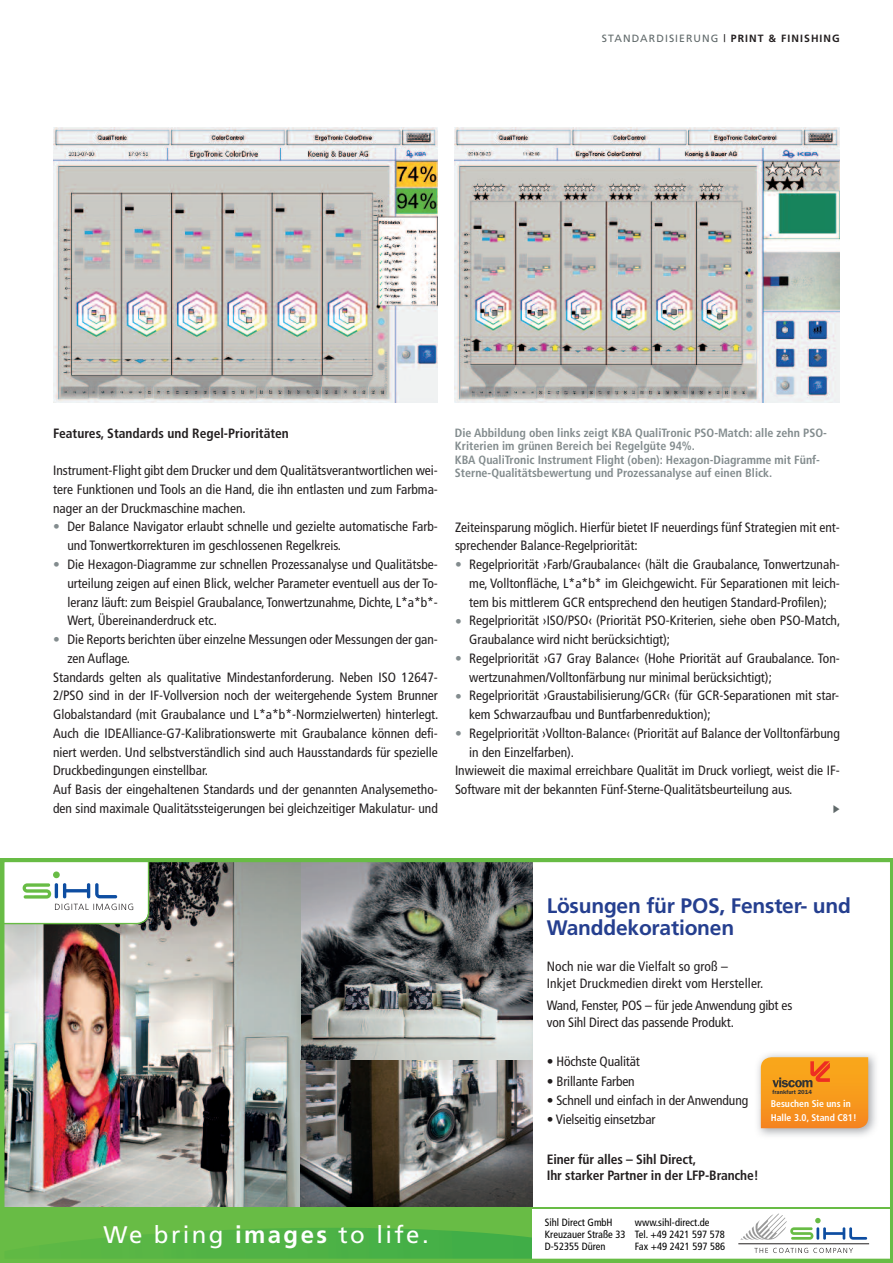
<style>
.page{position:relative;width:893px;height:1263px;background:#fff}
.page>*{position:absolute;margin:0;border:0;box-sizing:border-box;transform-origin:0 0}
.t1{font:24px "Frutiger LT Std";letter-spacing:.1em;color:#fff}
.t2{font:700 21px/22.5px "Frutiger LT Std";letter-spacing:-.01em;color:#253f8f}
.t3{font:condensed 13.5px/18.8px "Frutiger";color:#231f20;text-align:justify}
.t4{font:condensed 13.5px/16.5px "Frutiger LT Std";letter-spacing:-.01em;color:#231f20}
.t5{font:condensed 13.5px/16.5px "Frutiger LT Std";letter-spacing:.01em;color:#231f20}
.t6{font:700 condensed 13.5px/16.5px "Frutiger LT Std";letter-spacing:-.01em;color:#231f20}
.t7{font:700 condensed 13.5px "Frutiger";color:#231f20}
.t8{font:condensed 13.5px "Frutiger";color:#838c8e}
.t9{font:700 condensed 12px/13.5px "Frutiger";color:#838c8e}
.t10{font:condensed 10.5px/12px "Frutiger LT Std";color:#000}
.t11{font:10.5px "Frutiger";letter-spacing:.1em;color:#60696a}
.t12{font:700 condensed 9.75px/13.5px "Frutiger LT Std";color:#fff}
.t13{font:600 6.15px "Franklin Gothic";color:#333}
.s1{color:#231f20}
.s2{font-weight:700;color:#231f20}
.s3{font-weight:700}
</style>
<div class="page">
<img style="left:53px;top:128px;width:385px;height:275px">
<img style="left:455px;top:128px;width:385px;height:275px">
<img style="left:0;top:859px;width:893px;height:404px">
<svg style="left:0;top:859px;width:149px;height:65px"></svg>
<p class="t11" style="left:602px;top:34px;width:240px">STANDARDISIERUNG <span class="s1">|</span> <span class="s2">PRINT &amp; FINISHING</span></p>
<p class="t7" style="left:53px;top:428px;width:237px">Features, Standards und Regel-Prioritäten</p>
<p class="t3" style="left:53px;top:462px;width:386px">Instrument-Flight gibt dem Drucker und dem Qualitätsverantwortlichen wei&shy;tere Funktionen und Tools an die Hand, die ihn entlasten und zum Farbma&shy;nager an der Druckmaschine machen.</p>
<p class="t3" style="left:67px;top:518px;width:372px">Der Balance Navigator erlaubt schnelle und gezielte automatische Farb-</p>
<p class="t3" style="left:67px;top:537px;width:275px">und Tonwertkorrekturen im geschlossenen Regelkreis.</p>
<p class="t3" style="left:67px;top:556px;width:372px">Die Hexagon-Diagramme zur schnellen Prozessanalyse und Qualitätsbe-</p>
<p class="t3" style="left:67px;top:575px;width:372px">urteilung zeigen auf einen Blick, welcher Parameter eventuell aus der To-</p>
<p class="t3" style="left:67px;top:593px;width:372px">leranz läuft: zum Beispiel Graubalance, Tonwertzunahme, Dichte, L*a*b*-</p>
<p class="t3" style="left:67px;top:612px;width:151px">Wert, Übereinanderdruck etc.</p>
<p class="t3" style="left:67px;top:631px;width:372px">Die Reports berichten über einzelne Messungen oder Messungen der gan-</p>
<p class="t3" style="left:67px;top:650px;width:64px">zen Auflage.</p>
<p class="t3" style="left:53px;top:668px;width:386px">Standards gelten als qualitative Mindestanforderung. Neben ISO 12647-</p>
<p class="t3" style="left:53px;top:687px;width:386px">2/PSO sind in der IF-Vollversion noch der weitergehende System Brunner</p>
<p class="t3" style="left:53px;top:706px;width:387px">Globalstandard (mit Graubalance und L*a*b*-Normzielwerten) hinterlegt.</p>
<p class="t3" style="left:53px;top:725px;width:386px">Auch die IDEAlliance-G7-Kalibrationswerte mit Graubalance können defi-</p>
<p class="t3" style="left:53px;top:743px;width:386px">niert werden. Und selbstverständlich sind auch Hausstandards für spezielle</p>
<p class="t3" style="left:53px;top:762px;width:156px">Druckbedingungen einstellbar.</p>
<p class="t3" style="left:53px;top:781px;width:386px">Auf Basis der eingehaltenen Standards und der genannten Analysemetho-</p>
<p class="t3" style="left:53px;top:800px;width:386px">den sind maximale Qualitätssteigerungen bei gleichzeitiger Makulatur- und</p>
<p class="t8" style="left:53px;top:521px;width:8px">•</p>
<p class="t8" style="left:53px;top:558px;width:8px">•</p>
<p class="t8" style="left:53px;top:633px;width:8px">•</p>
<p class="t9" style="left:455px;top:427px;width:373px">Die Abbildung oben links zeigt KBA QualiTronic PSO-Match: alle zehn PSO-Kriterien im grünen Bereich bei Regelgüte 94%.<br>KBA QualiTronic Instrument Flight (oben): Hexagon-Diagramme mit Fünf-Sterne-Qualitätsbewertung und Prozessanalyse auf einen Blick.</p>
<p class="t3" style="left:455px;top:519px;width:386px">Zeiteinsparung möglich. Hierfür bietet IF neuerdings fünf Strategien mit ent&shy;sprechender Balance-Regelpriorität:</p>
<p class="t3" style="left:469px;top:556px;width:372px">Regelpriorität ›Farb/Graubalance‹ (hält die Graubalance, Tonwertzunah-</p>
<p class="t3" style="left:469px;top:575px;width:372px">me, Volltonfläche, L*a*b* im Gleichgewicht. Für Separationen mit leich-</p>
<p class="t3" style="left:469px;top:594px;width:359px">tem bis mittlerem GCR entsprechend den heutigen Standard-Profilen);</p>
<p class="t3" style="left:469px;top:612px;width:373px">Regelpriorität ›ISO/PSO‹ (Priorität PSO-Kriterien, siehe oben PSO-Match,</p>
<p class="t3" style="left:469px;top:631px;width:202px">Graubalance wird nicht berücksichtigt);</p>
<p class="t3" style="left:469px;top:650px;width:372px">Regelpriorität ›G7 Gray Balance‹ (Hohe Priorität auf Graubalance. Ton-</p>
<p class="t3" style="left:469px;top:669px;width:304px">wertzunahmen/Volltonfärbung nur minimal berücksichtigt);</p>
<p class="t3" style="left:469px;top:687px;width:371px">Regelpriorität ›Graustabilisierung/GCR‹ (für GCR-Separationen mit star-</p>
<p class="t3" style="left:469px;top:706px;width:243px">kem Schwarzaufbau und Buntfarbenreduktion);</p>
<p class="t3" style="left:469px;top:725px;width:372px">Regelpriorität ›Vollton-Balance‹ (Priorität auf Balance der Volltonfärbung</p>
<p class="t3" style="left:469px;top:744px;width:106px">in den Einzelfarben).</p>
<p class="t3" style="left:455px;top:762px;width:386px">Inwieweit die maximal erreichbare Qualität im Druck vorliegt, weist die IF-</p>
<p class="t3" style="left:455px;top:781px;width:339px">Software mit der bekannten Fünf-Sterne-Qualitätsbeurteilung aus.</p>
<p class="t8" style="left:455px;top:559px;width:8px">•</p>
<p class="t8" style="left:455px;top:615px;width:8px">•</p>
<p class="t8" style="left:455px;top:653px;width:8px">•</p>
<p class="t8" style="left:455px;top:690px;width:8px">•</p>
<p class="t8" style="left:455px;top:728px;width:8px">•</p>
<h2 class="t2" style="left:547px;top:896px;width:306px">Lösungen für POS, Fenster- und<br>Wanddekorationen</h2>
<p class="t5" style="left:547px;top:960px;width:218px">Noch nie war die Vielfalt so groß –<br>Inkjet Druckmedien direkt vom Hersteller.</p>
<p class="t4" style="left:547px;top:999px;width:247px">Wand, Fenster, POS – für jede Anwendung gibt es von Sihl Direct das passende Produkt.</p>
<p class="t4" style="left:547px;top:1054px;width:95px">• Höchste Qualität</p>
<p class="t4" style="left:547px;top:1074px;width:90px">• Brillante Farben</p>
<p class="t4" style="left:547px;top:1093px;width:203px">• Schnell und einfach in der Anwendung</p>
<p class="t4" style="left:547px;top:1112px;width:110px">• Vielseitig einsetzbar</p>
<p class="t6" style="left:547px;top:1151px;width:213px">Einer für alles – Sihl Direct,<br>Ihr starker Partner in der LFP-Branche!</p>
<p class="t13" style="left:772px;top:1088px;width:41px">frankfurt 2014</p>
<p class="t12" style="left:771px;top:1098px;width:87px">Besuchen Sie uns in<br>Halle 3.0, Stand C81!</p>
<h1 class="t1" style="left:103px;top:1225px;width:327px">We bring <span class="s3">images</span> to life.</h1>
<p class="t10" style="left:545px;top:1217px;width:82px">Sihl Direct GmbH<br>Kreuzauer Straße 33<br>D-52355 Düren</p>
<p class="t10" style="left:635px;top:1217px;width:92px">www.sihl-direct.de<br>Tel. +49 2421 597 578<br>Fax +49 2421 597 586</p>
</div>
